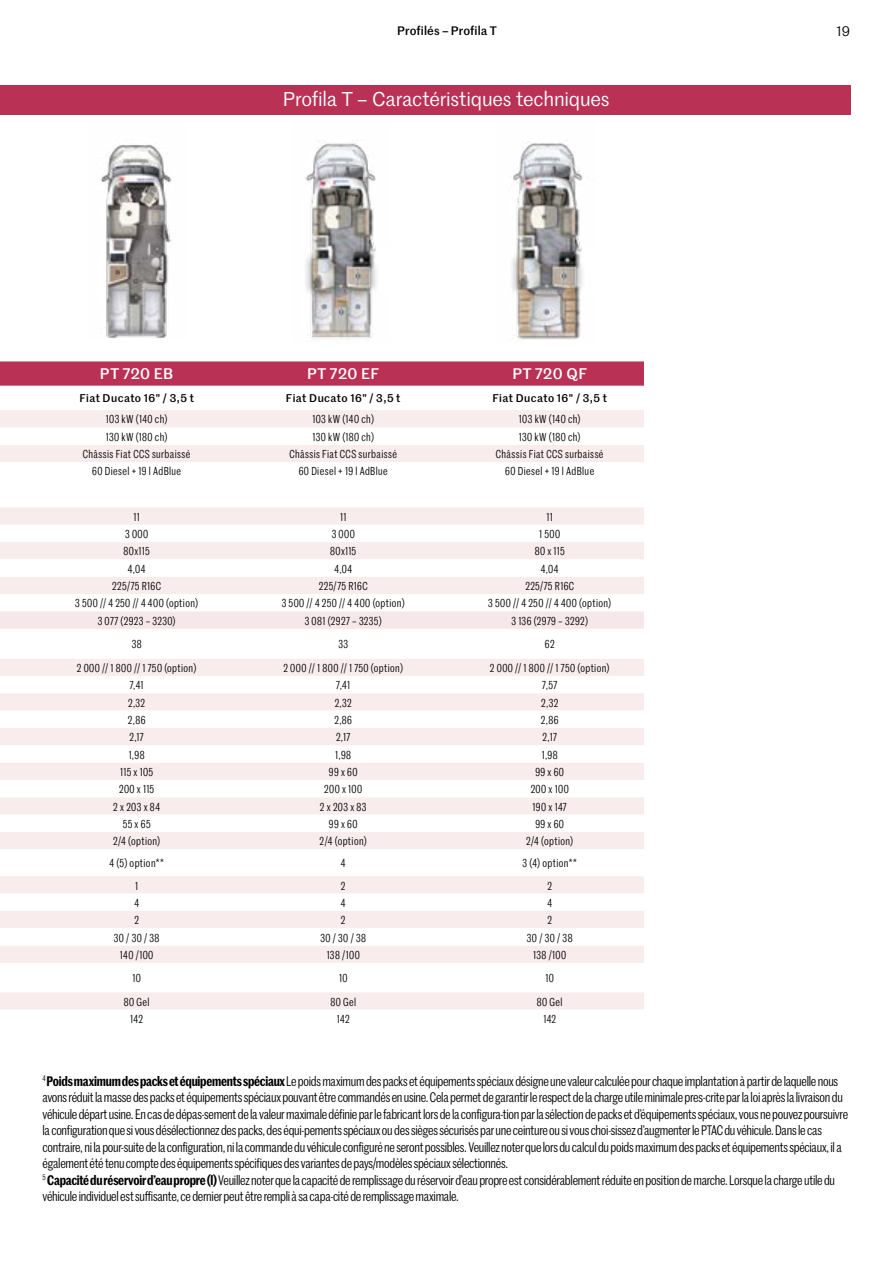
<style>
.page{position:relative;width:893px;height:1263px;background:#fff}
.page>*{position:absolute;margin:0;border:0;box-sizing:border-box;transform-origin:0 0}
.t1{font:19.5px "Marr Sans";letter-spacing:-.01em;color:#fff}
.t2{font:500 15px "Marr Sans";letter-spacing:.03em;color:#fff}
.t3{font:13.5px/16.5px "Marr Sans Cond";letter-spacing:-.02em;color:#000}
.t4{font:13.5px "Marr Sans";color:#000}
.t5{font:500 12px "Marr Sans";letter-spacing:.01em;color:#000}
.t6{font:11.25px "Marr Sans Cond";letter-spacing:.035em;color:#000}
.t7{font:500 10.95px "Marr Sans";letter-spacing:.035em;color:#000}
.s1{font-weight:600}
</style>
<div class="page">
<img style="left:100px;top:144px;width:72px;height:195px">
<img style="left:305px;top:141px;width:72px;height:198px">
<img style="left:512px;top:140px;width:71px;height:200px">
<div style="left:0;top:85px;width:850px;height:30px;background:#ba3156"></div>
<svg style="left:0;top:361px;width:644px;height:25px;background:#bc375b"></svg>
<div style="left:0;top:410px;width:644px;height:553px;background:#f8eced"></div>
<svg style="left:0;top:427px;width:644px;height:518px"></svg>
<svg style="left:0;top:479px;width:644px;height:5px"></svg>
<div style="left:0;top:611px;width:644px;height:18px;background:#f6e8ea"></div>
<div style="left:0;top:992px;width:644px;height:17px;background:#f8eced"></div>
<p class="t5" style="left:397px;top:22px;width:101px">Profilés – Profila T</p>
<p class="t4" style="left:836px;top:22px;width:15px">19</p>
<h1 class="t1" style="left:283px;top:85px;width:328px">Profila T – Caractéristiques techniques</h1>
<p class="t2" style="left:100px;top:363px;width:75px">PT 720 EB</p>
<p class="t2" style="left:307px;top:363px;width:74px">PT 720 EF</p>
<p class="t2" style="left:512px;top:363px;width:76px">PT 720 QF</p>
<p class="t7" style="left:79px;top:390px;width:116px">Fiat Ducato 16" / 3,5 t</p>
<p class="t7" style="left:286px;top:390px;width:116px">Fiat Ducato 16" / 3,5 t</p>
<p class="t7" style="left:492px;top:390px;width:116px">Fiat Ducato 16" / 3,5 t</p>
<p class="t6" style="left:106px;top:412px;width:63px">103 kW (140 ch)</p>
<p class="t6" style="left:312px;top:412px;width:63px">103 kW (140 ch)</p>
<p class="t6" style="left:519px;top:412px;width:63px">103 kW (140 ch)</p>
<p class="t6" style="left:106px;top:429px;width:63px">130 kW (180 ch)</p>
<p class="t6" style="left:312px;top:429px;width:63px">130 kW (180 ch)</p>
<p class="t6" style="left:519px;top:429px;width:63px">130 kW (180 ch)</p>
<p class="t6" style="left:83px;top:446px;width:109px">Châssis Fiat CCS surbaissé</p>
<p class="t6" style="left:289px;top:446px;width:109px">Châssis Fiat CCS surbaissé</p>
<p class="t6" style="left:496px;top:446px;width:109px">Châssis Fiat CCS surbaissé</p>
<p class="t6" style="left:92px;top:464px;width:90px">60 Diesel + 19 l AdBlue</p>
<p class="t6" style="left:299px;top:464px;width:90px">60 Diesel + 19 l AdBlue</p>
<p class="t6" style="left:505px;top:464px;width:90px">60 Diesel + 19 l AdBlue</p>
<p class="t6" style="left:134px;top:509px;width:8px">11</p>
<p class="t6" style="left:340px;top:509px;width:8px">11</p>
<p class="t6" style="left:547px;top:509px;width:8px">11</p>
<p class="t6" style="left:125px;top:526px;width:25px">3 000</p>
<p class="t6" style="left:332px;top:526px;width:25px">3 000</p>
<p class="t6" style="left:539px;top:526px;width:23px">1 500</p>
<p class="t6" style="left:124px;top:543px;width:28px">80x115</p>
<p class="t6" style="left:330px;top:543px;width:28px">80x115</p>
<p class="t6" style="left:535px;top:543px;width:31px">80 x 115</p>
<p class="t6" style="left:128px;top:561px;width:19px">4,04</p>
<p class="t6" style="left:334px;top:561px;width:19px">4,04</p>
<p class="t6" style="left:541px;top:561px;width:19px">4,04</p>
<p class="t6" style="left:112px;top:578px;width:50px">225/75 R16C</p>
<p class="t6" style="left:319px;top:578px;width:50px">225/75 R16C</p>
<p class="t6" style="left:525px;top:578px;width:50px">225/75 R16C</p>
<p class="t6" style="left:75px;top:595px;width:124px">3 500 // 4 250 // 4 400 (option)</p>
<p class="t6" style="left:282px;top:595px;width:124px">3 500 // 4 250 // 4 400 (option)</p>
<p class="t6" style="left:488px;top:595px;width:124px">3 500 // 4 250 // 4 400 (option)</p>
<p class="t6" style="left:98px;top:613px;width:79px">3 077 (2923 – 3230)</p>
<p class="t6" style="left:305px;top:613px;width:79px">3 081 (2927 – 3235)</p>
<p class="t6" style="left:511px;top:613px;width:78px">3 136 (2979 – 3292)</p>
<p class="t6" style="left:132px;top:636px;width:11px">38</p>
<p class="t6" style="left:338px;top:636px;width:11px">33</p>
<p class="t6" style="left:545px;top:636px;width:11px">62</p>
<p class="t6" style="left:77px;top:660px;width:121px">2 000 // 1 800 // 1 750 (option)</p>
<p class="t6" style="left:283px;top:660px;width:121px">2 000 // 1 800 // 1 750 (option)</p>
<p class="t6" style="left:490px;top:660px;width:121px">2 000 // 1 800 // 1 750 (option)</p>
<p class="t6" style="left:130px;top:677px;width:15px">7,41</p>
<p class="t6" style="left:336px;top:677px;width:15px">7,41</p>
<p class="t6" style="left:542px;top:677px;width:16px">7,57</p>
<p class="t6" style="left:128px;top:695px;width:19px">2,32</p>
<p class="t6" style="left:335px;top:695px;width:19px">2,32</p>
<p class="t6" style="left:541px;top:695px;width:19px">2,32</p>
<p class="t6" style="left:128px;top:712px;width:19px">2,86</p>
<p class="t6" style="left:334px;top:712px;width:19px">2,86</p>
<p class="t6" style="left:541px;top:712px;width:19px">2,86</p>
<p class="t6" style="left:130px;top:729px;width:16px">2,17</p>
<p class="t6" style="left:336px;top:729px;width:16px">2,17</p>
<p class="t6" style="left:543px;top:729px;width:16px">2,17</p>
<p class="t6" style="left:129px;top:747px;width:17px">1,98</p>
<p class="t6" style="left:335px;top:747px;width:17px">1,98</p>
<p class="t6" style="left:542px;top:747px;width:17px">1,98</p>
<p class="t6" style="left:120px;top:764px;width:35px">115 x 105</p>
<p class="t6" style="left:329px;top:764px;width:30px">99 x 60</p>
<p class="t6" style="left:535px;top:764px;width:30px">99 x 60</p>
<p class="t6" style="left:119px;top:781px;width:37px">200 x 115</p>
<p class="t6" style="left:324px;top:781px;width:40px">200 x 100</p>
<p class="t6" style="left:531px;top:781px;width:40px">200 x 100</p>
<p class="t6" style="left:113px;top:799px;width:48px">2 x 203 x 84</p>
<p class="t6" style="left:320px;top:799px;width:48px">2 x 203 x 83</p>
<p class="t6" style="left:533px;top:799px;width:36px">190 x 147</p>
<p class="t6" style="left:123px;top:816px;width:29px">55 x 65</p>
<p class="t6" style="left:329px;top:816px;width:30px">99 x 60</p>
<p class="t6" style="left:535px;top:816px;width:30px">99 x 60</p>
<p class="t6" style="left:113px;top:833px;width:49px">2/4 (option)</p>
<p class="t6" style="left:320px;top:833px;width:49px">2/4 (option)</p>
<p class="t6" style="left:526px;top:833px;width:49px">2/4 (option)</p>
<p class="t6" style="left:109px;top:855px;width:56px">4 (5) option**</p>
<p class="t6" style="left:341px;top:855px;width:6px">4</p>
<p class="t6" style="left:523px;top:855px;width:56px">3 (4) option**</p>
<p class="t6" style="left:135px;top:878px;width:5px">1</p>
<p class="t6" style="left:341px;top:878px;width:6px">2</p>
<p class="t6" style="left:547px;top:878px;width:6px">2</p>
<p class="t6" style="left:134px;top:895px;width:6px">4</p>
<p class="t6" style="left:341px;top:895px;width:6px">4</p>
<p class="t6" style="left:547px;top:895px;width:6px">4</p>
<p class="t6" style="left:134px;top:912px;width:6px">2</p>
<p class="t6" style="left:341px;top:912px;width:6px">2</p>
<p class="t6" style="left:547px;top:912px;width:6px">2</p>
<p class="t6" style="left:114px;top:930px;width:47px">30 / 30 / 38</p>
<p class="t6" style="left:320px;top:930px;width:47px">30 / 30 / 38</p>
<p class="t6" style="left:527px;top:930px;width:47px">30 / 30 / 38</p>
<p class="t6" style="left:120px;top:947px;width:35px">140 /100</p>
<p class="t6" style="left:327px;top:947px;width:35px">138 /100</p>
<p class="t6" style="left:533px;top:947px;width:35px">138 /100</p>
<p class="t6" style="left:132px;top:970px;width:10px">10</p>
<p class="t6" style="left:339px;top:970px;width:10px">10</p>
<p class="t6" style="left:545px;top:970px;width:10px">10</p>
<p class="t6" style="left:124px;top:994px;width:27px">80 Gel</p>
<p class="t6" style="left:330px;top:994px;width:27px">80 Gel</p>
<p class="t6" style="left:537px;top:994px;width:27px">80 Gel</p>
<p class="t6" style="left:130px;top:1011px;width:14px">142</p>
<p class="t6" style="left:337px;top:1011px;width:14px">142</p>
<p class="t6" style="left:543px;top:1011px;width:14px">142</p>
<p class="t3" style="left:43px;top:1072px;width:807px"><sup>4</sup> <span class="s1">Poids maximum des packs et équipements spéciaux</span> Le poids maximum des packs et équipements spéciaux désigne une valeur calculée pour chaque implantation à partir de laquelle nous avons réduit la masse des packs et équipements spéciaux pouvant être commandés en usine. Cela permet de garantir le respect de la charge utile minimale pres-crite par la loi après la livraison du véhicule départ usine. En cas de dépas-sement de la valeur maximale définie par le fabricant lors de la configura-tion par la sélection de packs et d’équipements spéciaux, vous ne pouvez poursuivre la configuration que si vous désélectionnez des packs, des équi-pements spéciaux ou des sièges sécurisés par une ceinture ou si vous choi-sissez d’augmenter le PTAC du véhicule. Dans le cas contraire, ni la pour-suite de la configuration, ni la commande du véhicule configuré ne seront possibles. Veuillez noter que lors du calcul du poids maximum des packs et équipements spéciaux, il a également été tenu compte des équipements spécifiques des variantes de pays/modèles spéciaux sélectionnés.<br><sup>5</sup> <span class="s1">Capacité du réservoir d’eau propre (l)</span> Veuillez noter que la capacité de remplissage du réservoir d’eau propre est considérablement réduite en position de marche. Lorsque la charge utile du véhicule individuel est suffisante, ce dernier peut être rempli à sa capa-cité de remplissage maximale.</p>
</div>
